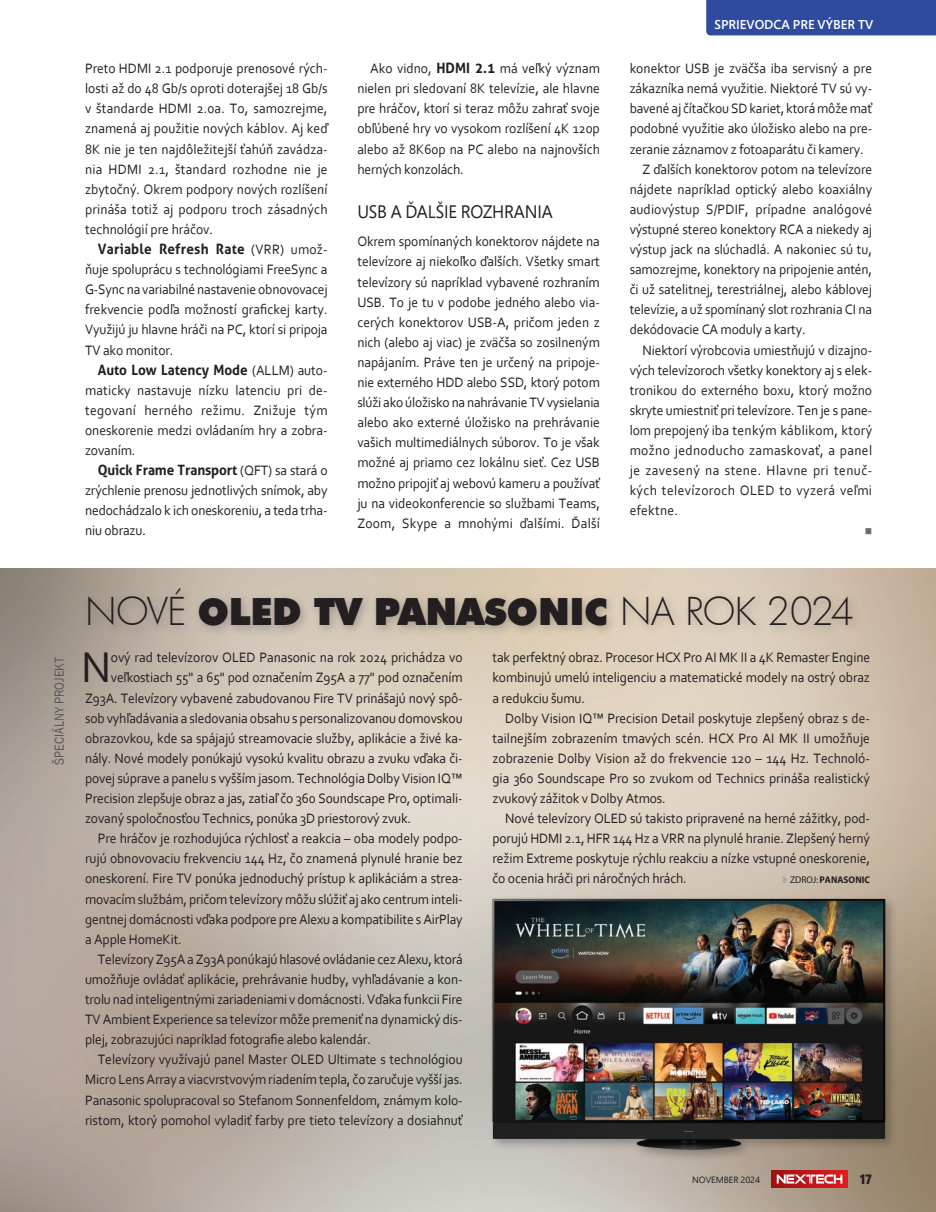
<style>
.page{position:relative;width:936px;height:1212px;background:#fff}
.page>*{position:absolute;margin:0;border:0;box-sizing:border-box;transform-origin:0 0}
.t1{font:45px "Corbel";color:#231f20;scale:.95 1}
.t2{font:900 37.5px "Futura AT Extra";letter-spacing:-.01em;color:#231f20}
.t3{font:18px "Segoe Pro";letter-spacing:-.01em;color:#231f20;scale:.95 1}
.t4{font:14.25px/20.1px "Corbel";letter-spacing:-.01em;color:#231f20;text-align:justify;scale:.95 1}
.t5{font:700 14.25px "Aller";color:#231f20;scale:.95 1}
.t6{font:14.25px "Corbel";letter-spacing:.03em;color:#231f20;scale:.95 1}
.t7{font:14.25px "Corbel";letter-spacing:.02em;color:#231f20;scale:.95 1}
.t8{font:14.25px "Corbel";letter-spacing:.01em;color:#231f20;scale:.95 1}
.t9{font:14.25px "Corbel";letter-spacing:.025em;color:#231f20;scale:.95 1}
.t10{font:13.5px "Franklin Gothic";letter-spacing:.005em;color:#57585a;scale:.9 1}
.t11{font:13.5px "Segoe UI Black";color:#231f20;scale:.85 1}
.t12{font:600 12.75px "Segoe Pro";color:#fff}
.t13{font:10.5px "Wingdings";color:#6c6d70;scale:.95 1}
.t14{font:700 9.75px "Myriad Pro";letter-spacing:.005em;color:#231f20;scale:.95 1}
.t15{font:9px "Segoe Pro Display";color:#231f20}
.s1{font-family:"Corbel";font-weight:400}
.s2{font-family:"Aller";font-weight:700}
.s3{font-family:"Futura Lt";font-weight:400}
.s4{font-family:"Calypso E";font-weight:400;font-size:9px;color:#808285}
.s5{font-weight:400}
</style>
<div class="page">
<div style="left:706px;top:0;width:229px;height:35px;background:#2f4b9f"></div>
<img style="left:0;top:569px;width:935px;height:643px">
<div style="left:771px;top:1170px;width:76px;height:17px;background:linear-gradient(to right,#a11112,#de1b21)"></div>
<svg style="left:776px;top:1174px;width:66px;height:9px"></svg>
<div style="left:82px;top:583px;width:782px;height:54px;background:#231f20;opacity:.25"></div>
<div style="left:488px;top:895px;width:410px;height:267px;background:#231f20;opacity:.3"></div>
<img style="left:492px;top:899px;width:393px;height:251px">
<p class="t10" style="left:51px;top:764px;width:121px;rotate:-90deg">ŠPECIÁLNY PROJEKT</p>
<p class="t4" style="left:85px;top:58px;width:257px">Preto HDMI 2.1 podporuje prenosové rých&shy;losti až do 48 Gb/s oproti doterajšej 18 Gb/s v štandarde HDMI 2.0a. To, samozrejme, znamená aj použitie nových káblov. Aj keď 8K nie je ten najdôležitejší ťahúň zavádza&shy;nia HDMI 2.1, štandard rozhodne nie je zbytočný. Okrem podpory nových rozlíšení prináša totiž aj podporu troch zásadných technológií pre hráčov.</p>
<p class="t5" style="left:98px;top:240px;width:243px">Variable Refresh Rate <span class="s1">(VRR) umož-</span></p>
<p class="t4" style="left:85px;top:259px;width:257px">ňuje spoluprácu s technológiami FreeSync a G-Sync na variabilné nastavenie obnovovacej frekvencie podľa možností grafickej karty.<br>Využijú ju hlavne hráči na PC, ktorí si pripoja TV ako monitor.</p>
<p class="t5" style="left:98px;top:361px;width:242px">Auto Low Latency Mode <span class="s1">(ALLM) auto-</span></p>
<p class="t4" style="left:85px;top:380px;width:257px">maticky nastavuje nízku latenciu pri de&shy;tegovaní herného režimu. Znižuje tým oneskorenie medzi ovládaním hry a zobra&shy;zovaním.</p>
<p class="t5" style="left:98px;top:461px;width:243px">Quick Frame Transport <span class="s1">(QFT) sa stará o</span></p>
<p class="t4" style="left:85px;top:480px;width:257px">zrýchlenie prenosu jednotlivých snímok, aby nedochádzalo k ich oneskoreniu, a teda trha&shy;niu obrazu.</p>
<p class="t4" style="left:357px;top:58px;width:257px;text-indent:13px">Ako vidno, <span class="s2">HDMI 2.1</span> má veľký význam nielen pri sledovaní 8K televízie, ale hlavne pre hráčov, ktorí si teraz môžu zahrať svoje obľúbené hry vo vysokom rozlíšení 4K 120p alebo až 8K60p na PC alebo na najnovších herných konzolách.</p>
<p class="t3" style="left:357px;top:199px;width:207px">USB A ĎALŠIE ROZHRANIA</p>
<p class="t4" style="left:357px;top:231px;width:257px">Okrem spomínaných konektorov nájdete na televízore aj niekoľko ďalších. Všetky smart televízory sú napríklad vybavené rozhraním USB. To je tu v podobe jedného alebo via&shy;cerých konektorov USB-A, pričom jeden z nich (alebo aj viac) je zväčša so zosilneným napájaním. Práve ten je určený na pripoje&shy;nie externého HDD alebo SSD, ktorý potom slúži ako úložisko na nahrávanie TV vysielania alebo ako externé úložisko na prehrávanie vašich multimediálnych súborov. To je však možné aj priamo cez lokálnu sieť. Cez USB možno pripojiť aj webovú kameru a používať ju na videokonferencie so službami Teams, Zoom, Skype a mnohými ďalšími. Ďalší</p>
<p class="t12" style="left:714px;top:16px;width:160px">SPRIEVODCA PRE VÝBER TV</p>
<p class="t4" style="left:629px;top:58px;width:257px">konektor USB je zväčša iba servisný a pre</p>
<p class="t4" style="left:629px;top:78px;width:257px">zákazníka nemá využitie. Niektoré TV sú vy-</p>
<p class="t4" style="left:629px;top:98px;width:257px">bavené aj čítačkou SD kariet, ktorá môže mať</p>
<p class="t4" style="left:629px;top:118px;width:257px">podobné využitie ako úložisko alebo na pre-</p>
<p class="t4" style="left:629px;top:138px;width:248px">zeranie záznamov z fotoaparátu či kamery.</p>
<p class="t4" style="left:642px;top:158px;width:243px">Z ďalších konektorov potom na televízore</p>
<p class="t4" style="left:629px;top:179px;width:257px">nájdete napríklad optický alebo koaxiálny</p>
<p class="t8" style="left:629px;top:200px;width:257px">audiovýstup S/PDIF, prípadne analógové</p>
<p class="t4" style="left:629px;top:219px;width:257px">výstupné stereo konektory RCA a niekedy aj</p>
<p class="t4" style="left:629px;top:239px;width:257px">výstup jack na slúchadlá. A nakoniec sú tu,</p>
<p class="t4" style="left:629px;top:259px;width:257px">samozrejme, konektory na pripojenie antén,</p>
<p class="t4" style="left:629px;top:279px;width:257px">či už satelitnej, terestriálnej, alebo káblovej</p>
<p class="t4" style="left:629px;top:299px;width:257px">televízie, a už spomínaný slot rozhrania CI na</p>
<p class="t4" style="left:629px;top:319px;width:187px">dekódovacie CA moduly a karty.</p>
<p class="t4" style="left:642px;top:339px;width:243px">Niektorí výrobcovia umiestňujú v dizajno-</p>
<p class="t4" style="left:629px;top:359px;width:257px">vých televízoroch všetky konektory aj s elek-</p>
<p class="t4" style="left:629px;top:380px;width:257px">tronikou do externého boxu, ktorý možno</p>
<p class="t4" style="left:629px;top:400px;width:257px">skryte umiestniť pri televízore. Ten je s pane-</p>
<p class="t7" style="left:629px;top:421px;width:257px">lom prepojený iba tenkým káblikom, ktorý</p>
<p class="t9" style="left:629px;top:441px;width:257px">možno jednoducho zamaskovať, a panel</p>
<p class="t6" style="left:629px;top:462px;width:257px">je zavesený na stene. Hlavne pri tenuč-</p>
<p class="t6" style="left:629px;top:482px;width:257px">kých televízoroch OLED to vyzerá veľmi</p>
<p class="t7" style="left:629px;top:502px;width:52px">efektne.</p>
<p class="t13" style="left:864px;top:525px;width:9px">■</p>
<h2 class="t2" style="left:85px;top:589px;width:770px"><span class="s3">NOVÉ</span> OLED TV PANASONIC <span class="s3">NA ROK 2024</span></h2>
<h1 class="t1" style="left:81px;top:639px;width:33px">N</h1>
<p class="t4" style="left:111px;top:647px;width:372px">ový rad televízorov OLED Panasonic na rok 2024 prichádza vo</p>
<p class="t4" style="left:111px;top:667px;width:372px">veľkostiach 55" a 65" pod označením Z95A a 77" pod označením</p>
<p class="t4" style="left:85px;top:687px;width:399px">Z93A. Televízory vybavené zabudovanou Fire TV prinášajú nový spô-</p>
<p class="t4" style="left:85px;top:707px;width:399px">sob vyhľadávania a sledovania obsahu s personalizovanou domovskou</p>
<p class="t4" style="left:85px;top:727px;width:399px">obrazovkou, kde sa spájajú streamovacie služby, aplikácie a živé ka-</p>
<p class="t4" style="left:85px;top:748px;width:399px">nály. Nové modely ponúkajú vysokú kvalitu obrazu a zvuku vďaka či-</p>
<p class="t4" style="left:85px;top:768px;width:399px">povej súprave a panelu s vyšším jasom. Technológia Dolby Vision IQ™</p>
<p class="t4" style="left:85px;top:788px;width:399px">Precision zlepšuje obraz a jas, zatiaľ čo 360 Soundscape Pro, optimali-</p>
<p class="t4" style="left:85px;top:808px;width:344px">zovaný spoločnosťou Technics, ponúka 3D priestorový zvuk.</p>
<p class="t4" style="left:98px;top:828px;width:385px">Pre hráčov je rozhodujúca rýchlosť a reakcia – oba modely podpo-</p>
<p class="t4" style="left:85px;top:848px;width:399px">rujú obnovovaciu frekvenciu 144 Hz, čo znamená plynulé hranie bez</p>
<p class="t4" style="left:85px;top:868px;width:399px">oneskorení. Fire TV ponúka jednoduchý prístup k aplikáciám a strea-</p>
<p class="t4" style="left:85px;top:888px;width:399px">movacím službám, pričom televízory môžu slúžiť aj ako centrum inteli-</p>
<p class="t4" style="left:85px;top:908px;width:399px">gentnej domácnosti vďaka podpore pre Alexu a kompatibilite s AirPlay</p>
<p class="t4" style="left:85px;top:928px;width:103px">a Apple HomeKit.</p>
<p class="t4" style="left:98px;top:949px;width:385px">Televízory Z95A a Z93A ponúkajú hlasové ovládanie cez Alexu, ktorá</p>
<p class="t4" style="left:85px;top:969px;width:399px">umožňuje ovládať aplikácie, prehrávanie hudby, vyhľadávanie a kon-</p>
<p class="t4" style="left:85px;top:989px;width:399px">trolu nad inteligentnými zariadeniami v domácnosti. Vďaka funkcii Fire</p>
<p class="t4" style="left:85px;top:1009px;width:399px">TV Ambient Experience sa televízor môže premeniť na dynamický dis-</p>
<p class="t4" style="left:85px;top:1029px;width:302px">plej, zobrazujúci napríklad fotografie alebo kalendár.</p>
<p class="t4" style="left:98px;top:1049px;width:385px">Televízory využívajú panel Master OLED Ultimate s technológiou</p>
<p class="t4" style="left:85px;top:1069px;width:399px">Micro Lens Array a viacvrstvovým riadením tepla, čo zaručuje vyšší jas.</p>
<p class="t4" style="left:85px;top:1089px;width:399px">Panasonic spolupracoval so Stefanom Sonnenfeldom, známym kolo-</p>
<p class="t4" style="left:85px;top:1109px;width:399px">ristom, ktorý pomohol vyladiť farby pre tieto televízory a dosiahnuť</p>
<p class="t4" style="left:492px;top:647px;width:399px">tak perfektný obraz. Procesor HCX Pro AI MK II a 4K Remaster Engine kombinujú umelú inteligenciu a matematické modely na ostrý obraz a redukciu šumu.</p>
<p class="t4" style="left:492px;top:707px;width:399px;text-indent:13px">Dolby Vision IQ™ Precision Detail poskytuje zlepšený obraz s de&shy;tailnejším zobrazením tmavých scén. HCX Pro AI MK II umožňuje zobrazenie Dolby Vision až do frekvencie 120 – 144 Hz. Technoló&shy;gia 360 Soundscape Pro so zvukom od Technics prináša realistický zvukový zážitok v Dolby Atmos.</p>
<p class="t4" style="left:492px;top:808px;width:399px;text-indent:13px">Nové televízory OLED sú takisto pripravené na herné zážitky, pod&shy;porujú HDMI 2.1, HFR 144 Hz a VRR na plynulé hranie. Zlepšený herný režim Extreme poskytuje rýchlu reakciu a nízke vstupné oneskorenie, čo ocenia hráči pri náročných hrách.</p>
<p class="t14" style="left:781px;top:874px;width:94px"><span class="s4">»</span> <span class="s5">ZDROJ:</span> PANASONIC</p>
<p class="t15" style="left:692px;top:1174px;width:69px">NOVEMBER 2024</p>
<p class="t11" style="left:859px;top:1169px;width:16px">17</p>
</div>
